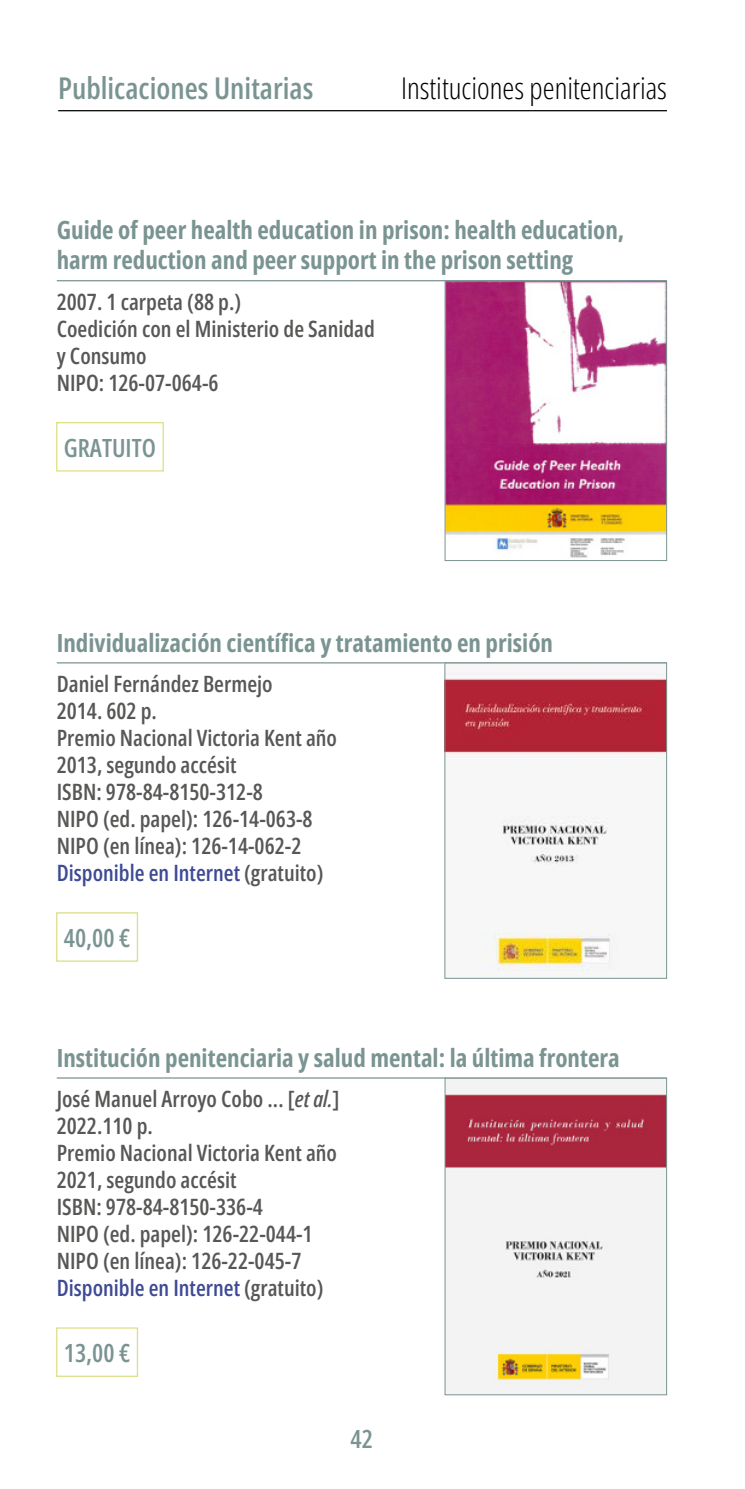
<style>
.page{position:relative;width:745px;height:1489px;background:#fff}
.page>*{position:absolute;margin:0;border:0;box-sizing:border-box;transform-origin:0 0}
.t1{font:300 30px "Open Sans Condensed";color:#000}
.t2{font:600 30px "Open Sans Condensed";color:#7a9492}
.Titulo_obra_01{font:700 25px/30px "Open Sans Condensed";color:#7a9492}
.Precio_obra{font:600 25px "Open Sans Condensed";color:#7a9492}
.Texto_obra{font:600 22.5px/27px "Open Sans Condensed";color:#575756}
.Texto_obra-2{font:600 22.5px "Open Sans Condensed";color:#3e4a94}
.s1{color:#575756}
.s2{font-style:italic}
</style>
<div class="page">
<hr style="left:58px;top:110px;width:608px;height:1px;background:#000">
<hr style="left:57px;top:280px;width:609px;height:1px;background:#7a9492">
<div style="left:56px;top:422px;width:108px;height:49px;border:1px solid #dbdf84"></div>
<hr style="left:57px;top:662px;width:609px;height:1px;background:#7a9492">
<div style="left:56px;top:912px;width:82px;height:49px;border:1px solid #dbdf84"></div>
<hr style="left:57px;top:1077px;width:609px;height:1px;background:#7a9492">
<div style="left:56px;top:1327px;width:82px;height:49px;border:1px solid #dbdf84"></div>
<img style="left:446px;top:283px;width:218px;height:275px">
<div style="left:444px;top:281px;width:222px;height:280px;border:1px solid #7a9492"></div>
<img style="left:446px;top:665px;width:218px;height:307px">
<div style="left:444px;top:662px;width:222px;height:316px;border:1px solid #7a9492"></div>
<img style="left:446px;top:1079px;width:218px;height:313px">
<div style="left:444px;top:1077px;width:222px;height:317px;border:1px solid #7a9492"></div>
<h1 class="t2" style="left:58px;top:68px;width:256px">Publicaciones Unitarias</h1>
<h1 class="t1" style="left:401px;top:68px;width:267px">Instituciones penitenciarias</h1>
<h2 class="Titulo_obra_01" style="left:57px;top:215px;width:568px">Guide of peer health education in prison: health education, harm reduction and peer support in the prison setting</h2>
<p class="Texto_obra" style="left:57px;top:288px;width:186px">2007. 1 carpeta (88 p.)</p>
<p class="Texto_obra" style="left:57px;top:315px;width:319px">Coedición con el Ministerio de Sanidad y Consumo</p>
<p class="Texto_obra" style="left:57px;top:369px;width:163px">NIPO: 126-07-064-6</p>
<p class="Precio_obra" style="left:64px;top:430px;width:94px">GRATUITO</p>
<h2 class="Titulo_obra_01" style="left:57px;top:627px;width:497px">Individualización científica y tratamiento en prisión</h2>
<p class="Texto_obra" style="left:57px;top:670px;width:217px">Daniel Fernández Bermejo</p>
<p class="Texto_obra" style="left:57px;top:697px;width:102px">2014. 602 p.</p>
<p class="Texto_obra" style="left:57px;top:724px;width:281px">Premio Nacional Victoria Kent año<br>2013, segundo accésit</p>
<p class="Texto_obra" style="left:57px;top:778px;width:207px">ISBN: 978-84-8150-312-8</p>
<p class="Texto_obra" style="left:57px;top:805px;width:257px">NIPO (ed. papel): 126-14-063-8</p>
<p class="Texto_obra" style="left:57px;top:832px;width:246px">NIPO (en línea): 126-14-062-2</p>
<p class="Texto_obra-2" style="left:57px;top:857px;width:268px">Disponible en Internet <span class="s1">(gratuito)</span></p>
<p class="Precio_obra" style="left:64px;top:920px;width:68px">40,00 €</p>
<h2 class="Titulo_obra_01" style="left:57px;top:1041px;width:564px">Institución penitenciaria y salud mental: la última frontera</h2>
<p class="Texto_obra" style="left:57px;top:1084px;width:284px">José Manuel Arroyo Cobo … [<span class="s2">et al.</span>]</p>
<p class="Texto_obra" style="left:57px;top:1111px;width:98px">2022.110 p.</p>
<p class="Texto_obra" style="left:57px;top:1138px;width:281px">Premio Nacional Victoria Kent año<br>2021, segundo accésit</p>
<p class="Texto_obra" style="left:57px;top:1192px;width:207px">ISBN: 978-84-8150-336-4</p>
<p class="Texto_obra" style="left:57px;top:1219px;width:257px">NIPO (ed. papel): 126-22-044-1</p>
<p class="Texto_obra" style="left:57px;top:1246px;width:246px">NIPO (en línea): 126-22-045-7</p>
<p class="Texto_obra-2" style="left:57px;top:1272px;width:268px">Disponible en Internet <span class="s1">(gratuito)</span></p>
<p class="Precio_obra" style="left:64px;top:1335px;width:68px">13,00 €</p>
<p class="Precio_obra" style="left:350px;top:1421px;width:24px">42</p>
</div>
